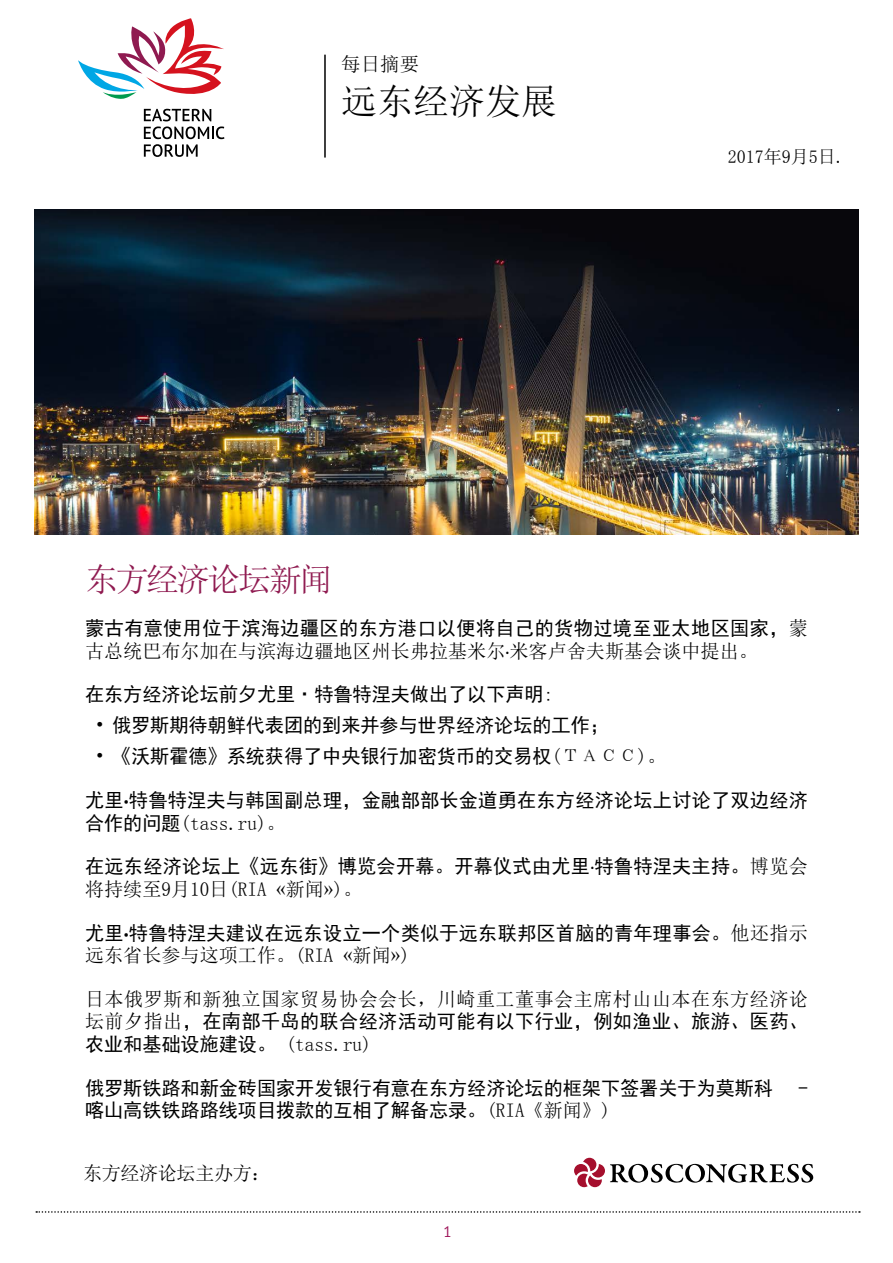
<style>
.page{position:relative;width:893px;height:1263px;background:#fff}
.page>*{position:absolute;margin:0;border:0;box-sizing:border-box;transform-origin:0 0}
.t1{font:36px "Sim Sun";color:#000}
.t2{font:33px "Sim Sun";letter-spacing:-.075em;color:#8f1a50}
.t3{font:19.5px/22.5px "Sim Hei";letter-spacing:.015em;color:#000}
.t4{font:19.5px "Sim Sun";color:#000}
.t5{font:19.5px "Sim Sun";letter-spacing:.025em;color:#000}
.t6{font:19.5px "Sim Sun";letter-spacing:-.02em;color:#000}
.t7{font:18px "Sim Sun";color:#000}
.t8{font:15px "PT Sans";color:#9e1459}
.s1{font-family:"Sim Sun"}
.s2{font-family:"Myriad Pro"}
.s3{font-family:"Myriad Pro";font-weight:700}
.s4{font-family:"Sim Hei"}
</style>
<div class="page">
<svg style="left:36px;top:1211px;width:824px;height:2px"></svg>
<img style="left:34px;top:209px;width:825px;height:326px">
<hr style="left:324px;top:55px;width:2px;height:103px;background:#000">
<svg style="left:78px;top:18px;width:146px;height:81px"></svg>
<svg style="left:144px;top:109px;width:80px;height:48px"></svg>
<svg style="left:574px;top:1158px;width:239px;height:29px"></svg>
<p class="t4" style="left:341px;top:54px;width:79px">每日摘要</p>
<h1 class="t1" style="left:341px;top:83px;width:217px">远东经济发展</h1>
<p class="t7" style="left:728px;top:148px;width:118px">2017年9月5日.</p>
<h2 class="t2" style="left:85px;top:563px;width:249px">东方经济论坛新闻</h2>
<p class="t3" style="left:85px;top:617px;width:724px">蒙古有意使用位于滨海边疆区的东方港口以便将自己的货物过境至亚太地区国家，<span class="s1">蒙</span></p>
<p class="t4" style="left:85px;top:641px;width:674px">古总统巴布尔加在与滨海边疆地区州长弗拉基米尔<span class="s2">∙</span>米客卢舍夫斯基会谈中提出。</p>
<p class="t3" style="left:85px;top:683px;width:470px">在东方经济论坛前夕尤里·特鲁特涅夫做出了以下声明:</p>
<p class="t3" style="left:95px;top:714px;width:515px"><span class="s1">•</span> 俄罗斯期待朝鲜代表团的到来并参与世界经济论坛的工作；</p>
<p class="t3" style="left:95px;top:745px;width:573px"><span class="s1">•</span> 《沃斯霍德》系统获得了中央银行加密货币的交易权<span class="s1">(ТАСС)。</span></p>
<p class="t3" style="left:85px;top:789px;width:724px">尤里<span class="s3">∙</span>特鲁特涅夫与韩国副总理，金融部部长金道勇在东方经济论坛上讨论了双边经济</p>
<p class="t4" style="left:85px;top:813px;width:202px"><span class="s4">合作的问题</span>(tass.ru)。</p>
<p class="t3" style="left:85px;top:855px;width:724px">在远东经济论坛上《远东街》博览会开幕。开幕仪式由尤里<span class="s2">∙</span>特鲁特涅夫主持。<span class="s1">博览会</span></p>
<p class="t4" style="left:85px;top:879px;width:279px">将持续至9月10日(RIA «新闻»)。</p>
<p class="t3" style="left:85px;top:921px;width:724px">尤里<span class="s3">∙</span>特鲁特涅夫建议在远东设立一个类似于远东联邦区首脑的青年理事会。<span class="s1">他还指示</span></p>
<p class="t4" style="left:85px;top:945px;width:326px">远东省长参与这项工作。(RIA «新闻»)</p>
<p class="t5" style="left:85px;top:989px;width:724px">日本俄罗斯和新独立国家贸易协会会长，川崎重工董事会主席村山山本在东方经济论</p>
<p class="t3" style="left:85px;top:1010px;width:724px"><span class="s1">坛前夕指出</span>，在南部千岛的联合经济活动可能有以下行业，例如渔业、旅游、医药、农业和基础设施建设。 <span class="s1">(tass.ru)</span></p>
<p class="t3" style="left:85px;top:1076px;width:689px">俄罗斯铁路和新金砖国家开发银行有意在东方经济论坛的框架下签署关于为莫斯科</p>
<p class="t3" style="left:798px;top:1076px;width:11px">-</p>
<p class="t3" style="left:85px;top:1099px;width:527px">喀山高铁铁路路线项目拨款的互相了解备忘录。<span class="s1">(RIA《新闻》)</span></p>
<p class="t6" style="left:83px;top:1163px;width:189px">东方经济论坛主办方：</p>
<p class="t8" style="left:443px;top:1222px;width:10px">1</p>
</div>
